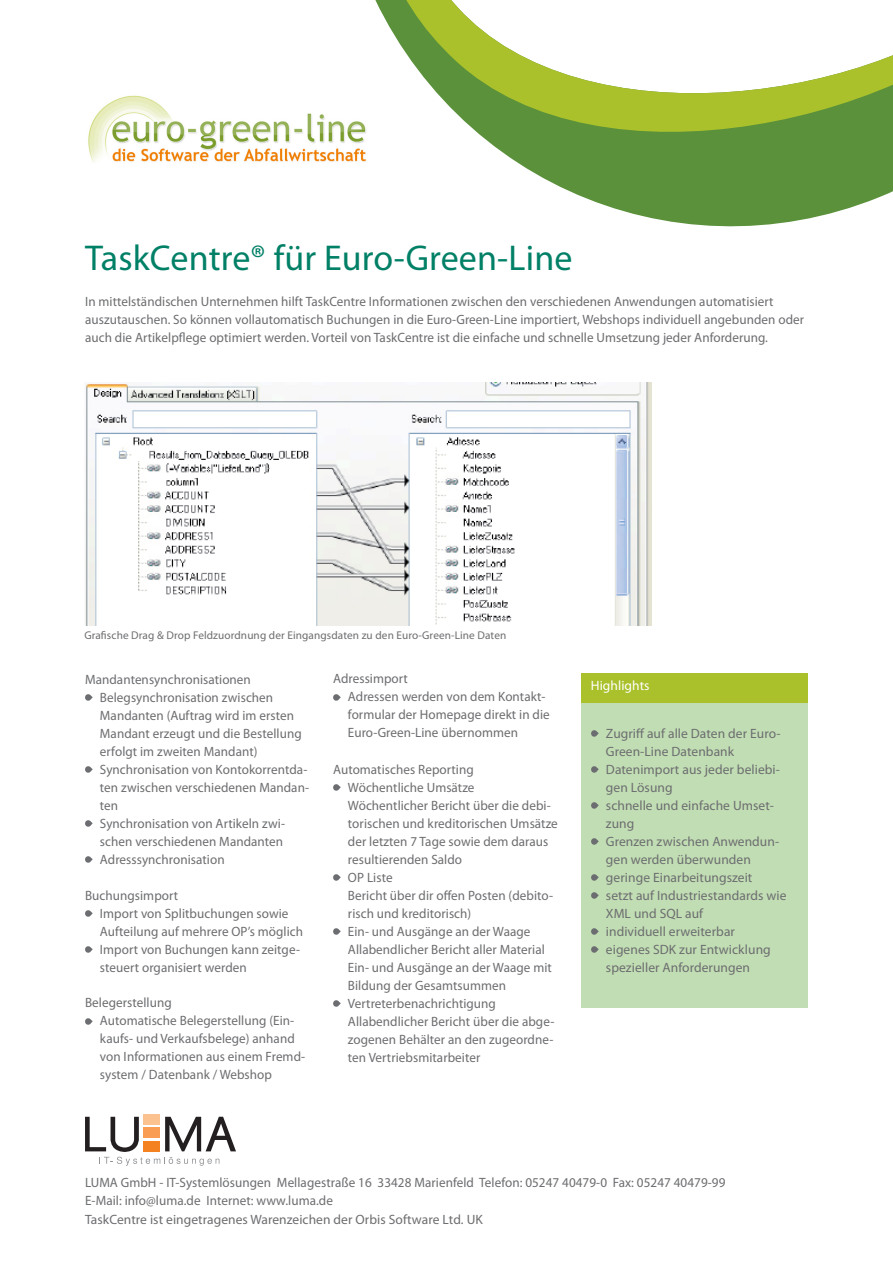
<style>
.page{position:relative;width:893px;height:1263px;background:#fff}
.page>*{position:absolute;margin:0;border:0;box-sizing:border-box;transform-origin:0 0}
._02_Headline_Foco_24{font:36px "Myriad Pro";letter-spacing:.005em;color:#008066}
._01_Fließtext_Helvet{font:13.5px/18px "Myriad Pro";letter-spacing:.005em;color:#6c6d70}
.t1{font:13.5px "Myriad Pro";letter-spacing:.005em;color:#fff}
.t2{font:11.25px "Myriad Pro";letter-spacing:.01em;color:#6c6d70}
</style>
<div class="page">
<svg style="left:85px;top:694px;width:8px;height:7px"></svg>
<svg style="left:85px;top:766px;width:8px;height:7px"></svg>
<svg style="left:85px;top:820px;width:8px;height:7px"></svg>
<svg style="left:85px;top:856px;width:8px;height:7px"></svg>
<svg style="left:85px;top:910px;width:8px;height:7px"></svg>
<svg style="left:85px;top:946px;width:8px;height:7px"></svg>
<svg style="left:85px;top:1018px;width:8px;height:7px"></svg>
<svg style="left:333px;top:694px;width:8px;height:7px"></svg>
<svg style="left:333px;top:784px;width:8px;height:7px"></svg>
<svg style="left:333px;top:874px;width:8px;height:7px"></svg>
<svg style="left:333px;top:928px;width:8px;height:7px"></svg>
<svg style="left:333px;top:1000px;width:8px;height:7px"></svg>
<div style="left:581px;top:703px;width:227px;height:305px;background:#c1ddb3"></div>
<div style="left:581px;top:673px;width:227px;height:30px;background:#aac12c"></div>
<svg style="left:591px;top:730px;width:8px;height:7px"></svg>
<svg style="left:591px;top:766px;width:8px;height:7px"></svg>
<svg style="left:591px;top:802px;width:8px;height:7px"></svg>
<svg style="left:591px;top:838px;width:8px;height:7px"></svg>
<svg style="left:591px;top:874px;width:8px;height:7px"></svg>
<svg style="left:591px;top:892px;width:8px;height:7px"></svg>
<svg style="left:591px;top:928px;width:8px;height:7px"></svg>
<svg style="left:591px;top:946px;width:8px;height:7px"></svg>
<img style="left:85px;top:382px;width:566px;height:243px">
<div style="left:144px;top:1114px;width:16px;height:10px;background:#fbc290"></div>
<svg style="left:85px;top:1117px;width:151px;height:49px"></svg>
<svg style="left:571px;top:192px;width:320px;height:35px;fill:#5a913a"></svg>
<svg style="left:375px;top:0;width:518px;height:192px"></svg>
<img style="left:88px;top:95px;width:279px;height:67px">
<p class="_02_Headline_Foco_24" style="left:85px;top:236px;width:489px">TaskCentre® für Euro-Green-Line</p>
<p class="_01_Fließtext_Helvet" style="left:85px;top:292px;width:721px">In mittelständischen Unternehmen hilft TaskCentre Informationen zwischen den verschiedenen Anwendungen automatisiert auszutauschen. So können vollautomatisch Buchungen in die Euro-Green-Line importiert, Webshops individuell angebunden oder auch die Artikelpflege optimiert werden. Vorteil von TaskCentre ist die einfache und schnelle Umsetzung jeder Anforderung.</p>
<p class="t2" style="left:84px;top:628px;width:424px">Grafische Drag &amp; Drop Feldzuordnung der Eingangsdaten zu den Euro-Green-Line Daten</p>
<p class="_01_Fließtext_Helvet" style="left:85px;top:670px;width:167px">Mandantensynchronisationen</p>
<p class="_01_Fließtext_Helvet" style="left:100px;top:688px;width:203px">Belegsynchronisation zwischen<br>Mandanten (Auftrag wird im ersten<br>Mandant erzeugt und die Bestellung erfolgt im zweiten Mandant)</p>
<p class="_01_Fließtext_Helvet" style="left:100px;top:760px;width:211px">Synchronisation von Kontokorrentda&shy;ten zwischen verschiedenen Mandan&shy;ten</p>
<p class="_01_Fließtext_Helvet" style="left:100px;top:814px;width:187px">Synchronisation von Artikeln zwi&shy;schen verschiedenen Mandanten</p>
<p class="_01_Fließtext_Helvet" style="left:100px;top:850px;width:126px">Adresssynchronisation</p>
<p class="_01_Fließtext_Helvet" style="left:85px;top:886px;width:95px">Buchungsimport</p>
<p class="_01_Fließtext_Helvet" style="left:100px;top:904px;width:205px">Import von Splitbuchungen sowie<br>Aufteilung auf mehrere OP’s möglich</p>
<p class="_01_Fließtext_Helvet" style="left:100px;top:940px;width:202px">Import von Buchungen kann zeitge&shy;steuert organisiert werden</p>
<p class="_01_Fließtext_Helvet" style="left:85px;top:993px;width:88px">Belegerstellung</p>
<p class="_01_Fließtext_Helvet" style="left:100px;top:1011px;width:207px">Automatische Belegerstellung (Ein&shy;kaufs- und Verkaufsbelege) anhand von Informationen aus einem Fremd&shy;system / Datenbank / Webshop</p>
<p class="_01_Fließtext_Helvet" style="left:333px;top:669px;width:76px">Adressimport</p>
<p class="_01_Fließtext_Helvet" style="left:348px;top:687px;width:203px">Adressen werden von dem Kontakt&shy;formular der Homepage direkt in die<br>Euro-Green-Line übernommen</p>
<p class="_01_Fließtext_Helvet" style="left:333px;top:760px;width:142px">Automatisches Reporting</p>
<p class="_01_Fließtext_Helvet" style="left:348px;top:778px;width:211px">Wöchentliche Umsätze<br>Wöchentlicher Bericht über die debi&shy;torischen und kreditorischen Umsätze der letzten 7 Tage sowie dem daraus resultierenden Saldo</p>
<p class="_01_Fließtext_Helvet" style="left:348px;top:868px;width:207px">OP Liste<br>Bericht über dir offen Posten (debito&shy;risch und kreditorisch)</p>
<p class="_01_Fließtext_Helvet" style="left:348px;top:922px;width:205px">Ein- und Ausgänge an der Waage<br>Allabendlicher Bericht aller Material<br>Ein- und Ausgänge an der Waage mit<br>Bildung der Gesamtsummen</p>
<p class="_01_Fließtext_Helvet" style="left:348px;top:994px;width:208px">Vertreterbenachrichtigung<br>Allabendlicher Bericht über die abge&shy;zogenen Behälter an den zugeordne&shy;ten Vertriebsmitarbeiter</p>
<p class="t1" style="left:591px;top:677px;width:60px">Highlights</p>
<p class="_01_Fließtext_Helvet" style="left:606px;top:724px;width:176px">Zugriff auf alle Daten der Euro-<br>Green-Line Datenbank</p>
<p class="_01_Fließtext_Helvet" style="left:606px;top:760px;width:176px">Datenimport aus jeder beliebi&shy;gen Lösung</p>
<p class="_01_Fließtext_Helvet" style="left:606px;top:796px;width:170px">schnelle und einfache Umset&shy;zung</p>
<p class="_01_Fließtext_Helvet" style="left:606px;top:832px;width:175px">Grenzen zwischen Anwendun&shy;gen werden überwunden</p>
<p class="_01_Fließtext_Helvet" style="left:606px;top:868px;width:148px">geringe Einarbeitungszeit</p>
<p class="_01_Fließtext_Helvet" style="left:606px;top:886px;width:182px">setzt auf Industriestandards wie<br>XML und SQL auf</p>
<p class="_01_Fließtext_Helvet" style="left:606px;top:922px;width:131px">individuell erweiterbar</p>
<p class="_01_Fließtext_Helvet" style="left:606px;top:940px;width:166px">eigenes SDK zur Entwicklung spezieller Anforderungen</p>
<p class="_01_Fließtext_Helvet" style="left:85px;top:1173px;width:642px">LUMA GmbH - IT-Systemlösungen Mellagestraße 16 33428 Marienfeld Telefon: 05247 40479-0 Fax: 05247 40479-99</p>
<p class="_01_Fließtext_Helvet" style="left:85px;top:1191px;width:249px">E-Mail: info@luma.de Internet: www.luma.de</p>
<p class="_01_Fließtext_Helvet" style="left:85px;top:1210px;width:399px">TaskCentre ist eingetragenes Warenzeichen der Orbis Software Ltd. UK</p>
</div>
